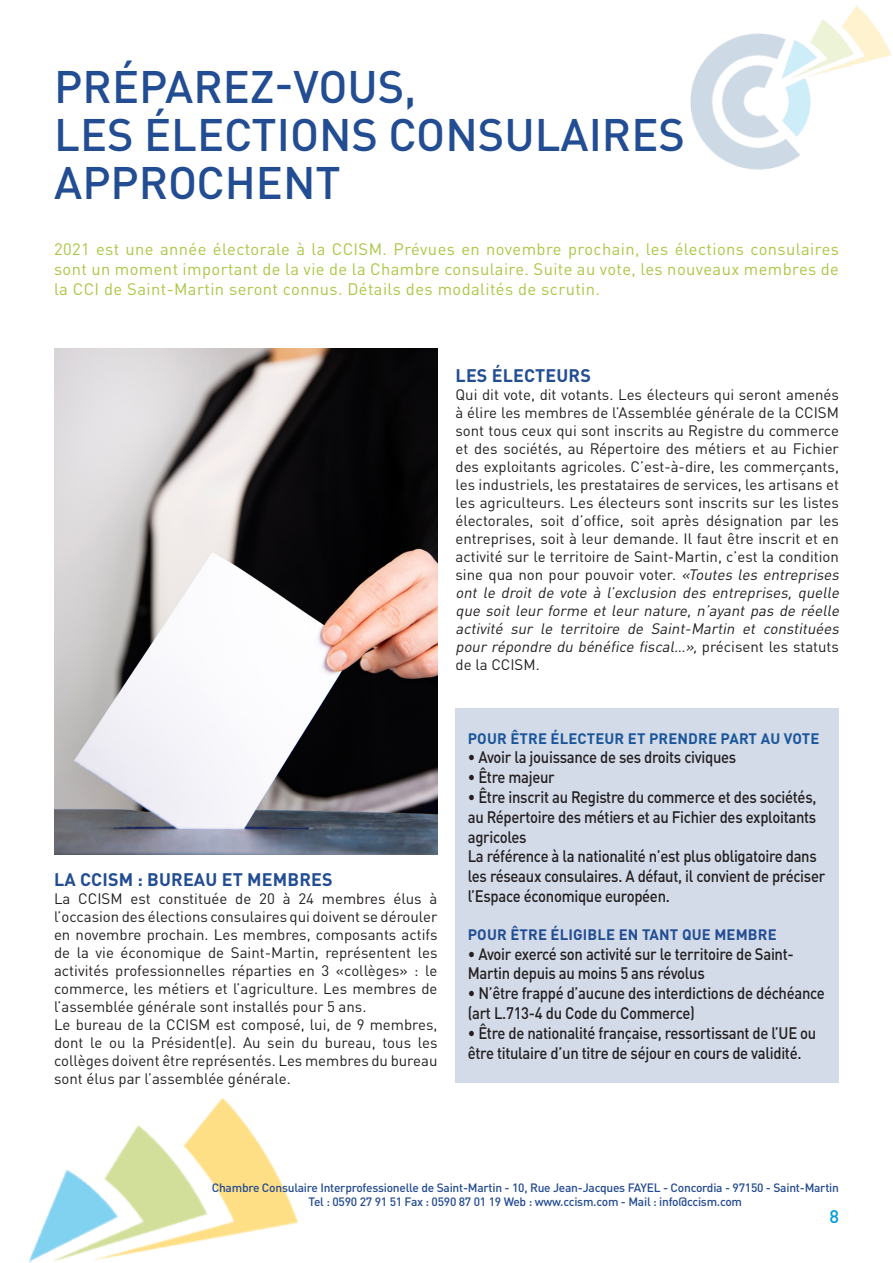
<style>
.page{position:relative;width:893px;height:1263px;background:#fff}
.page>*{position:absolute;margin:0;border:0;box-sizing:border-box;transform-origin:0 0}
.t1{font:500 45px "DINOT";color:#224d93}
.t2{font:700 18px "DINOT";letter-spacing:.01em;color:#224d93}
.t3{font:500 18px "DINOT";color:#009ede}
.t4{font:500 16.5px/19.8px "DINOT";letter-spacing:-.02em;color:#231f20;scale:.9 1}
.t5{font:16.5px/19.8px "DINOT";letter-spacing:.025em;color:#abc645;text-align:justify}
.t6{font:15px/18px "DINOT";color:#231f20;text-align:justify}
.t7{font:700 15px "DINOT";letter-spacing:.01em;color:#1a5699}
.t8{font:700 15px "DINOT";letter-spacing:.01em;color:#224d93}
.t9{font:500 12px "DINOT";letter-spacing:-.02em;color:#234b91}
.s1{font-style:italic}
</style>
<div class="page">
<img style="left:690px;top:6px;width:201px;height:164px">
<img style="left:29px;top:1098px;width:270px;height:165px">
<div style="left:455px;top:708px;width:384px;height:374px;background:#d3dbe9"></div>
<img style="left:54px;top:349px;width:384px;height:506px">
<p class="t1" style="left:54px;top:58px;width:364px">PRÉPAREZ-VOUS,</p>
<p class="t1" style="left:54px;top:106px;width:632px">LES ÉLECTIONS CONSULAIRES</p>
<p class="t1" style="left:54px;top:154px;width:288px">APPROCHENT</p>
<p class="t5" style="left:54px;top:239px;width:786px">2021 est une année électorale à la CCISM. Prévues en novembre prochain, les élections consulaires sont un moment important de la vie de la Chambre consulaire. Suite au vote, les nouveaux membres de la CCI de Saint-Martin seront connus. Détails des modalités de scrutin.</p>
<p class="t2" style="left:456px;top:363px;width:137px">LES ÉLECTEURS</p>
<p class="t6" style="left:455px;top:385px;width:388px;text-align:left">Qui dit vote, dit votants. Les électeurs qui seront amenés à élire les membres de l’Assemblée générale de la CCISM sont tous ceux qui sont inscrits au Registre du commerce et des sociétés, au Répertoire des métiers et au Fichier des exploitants agricoles. C’est-à-dire, les commerçants, les industriels, les prestataires de services, les artisans et les agriculteurs. Les électeurs sont inscrits sur les listes électorales, soit d’office, soit après désignation par les entreprises, soit à leur demande. Il faut être inscrit et en activité sur le territoire de Saint-Martin, c’est la condition sine qua non pour pouvoir voter. <span class="s1">«Toutes les entreprises ont le droit de vote à l’exclusion des entreprises, quelle que soit leur forme et leur nature, n’ayant pas de réelle activité sur le territoire de Saint-Martin et constituées pour répondre du bénéfice fiscal…»,</span> p ré c i s e n t le s st a t u t s de la CCISM.</p>
<p class="t2" style="left:54px;top:867px;width:280px">LA CCISM : BUREAU ET MEMBRES</p>
<p class="t6" style="left:54px;top:889px;width:385px">La CCISM est constituée de 20 à 24 membres élus à l’occasion des élections consulaires qui doivent se dérouler en novembre prochain. Les membres, composants actifs de la vie économique de Saint-Martin, représentent les activités professionnelles réparties en 3 «collèges» : le commerce, les métiers et l’agriculture. Les membres de l’assemblée générale sont installés pour 5 ans.</p>
<p class="t6" style="left:54px;top:1015px;width:385px">Le bureau de la CCISM est composé, lui, de 9 membres, dont le ou la Président(e). Au sein du bureau, tous les collèges doivent être représentés. Les membres du bureau sont élus par l’assemblée générale.</p>
<p class="t7" style="left:468px;top:728px;width:353px">POUR ÊTRE ÉLECTEUR ET PRENDRE PART AU VOTE</p>
<p class="t4" style="left:468px;top:747px;width:300px">• Avoir la jouissance de ses droits civiques</p>
<p class="t4" style="left:468px;top:767px;width:98px">• Être majeur</p>
<p class="t4" style="left:468px;top:787px;width:389px;text-align:justify">• Être inscrit au Registre du commerce et des sociétés, au Répertoire des métiers et au Fichier des exploitants agricoles</p>
<p class="t4" style="left:468px;top:846px;width:399px">La référence à la nationalité n’est plus obligatoire dans les réseaux consulaires. A défaut, il convient de préciser l’Espace économique européen.</p>
<p class="t8" style="left:468px;top:925px;width:310px">POUR ÊTRE ÉLIGIBLE EN TANT QUE MEMBRE</p>
<p class="t4" style="left:468px;top:943px;width:364px">• Avoir exercé son activité sur le territoire de Saint-<br>Martin depuis au moins 5 ans révolus</p>
<p class="t4" style="left:468px;top:983px;width:398px">• N’être frappé d’aucune des interdictions de déchéance (art L.713-4 du Code du Commerce)</p>
<p class="t4" style="left:468px;top:1023px;width:389px">• Être de nationalité française, ressortissant de l’UE ou être titulaire d’un titre de séjour en cours de validité.</p>
<p class="t9" style="left:212px;top:1180px;width:629px">Chambre Consulaire Interprofessionelle de Saint-Martin - 10, Rue Jean-Jacques FAYEL - Concordia - 97150 - Saint-Martin</p>
<p class="t9" style="left:309px;top:1194px;width:435px">Tel : 0590 27 91 51 Fax : 0590 87 01 19 Web : www.ccism.com - Mail : info@ccism.com</p>
<p class="t3" style="left:829px;top:1205px;width:11px">8</p>
</div>
